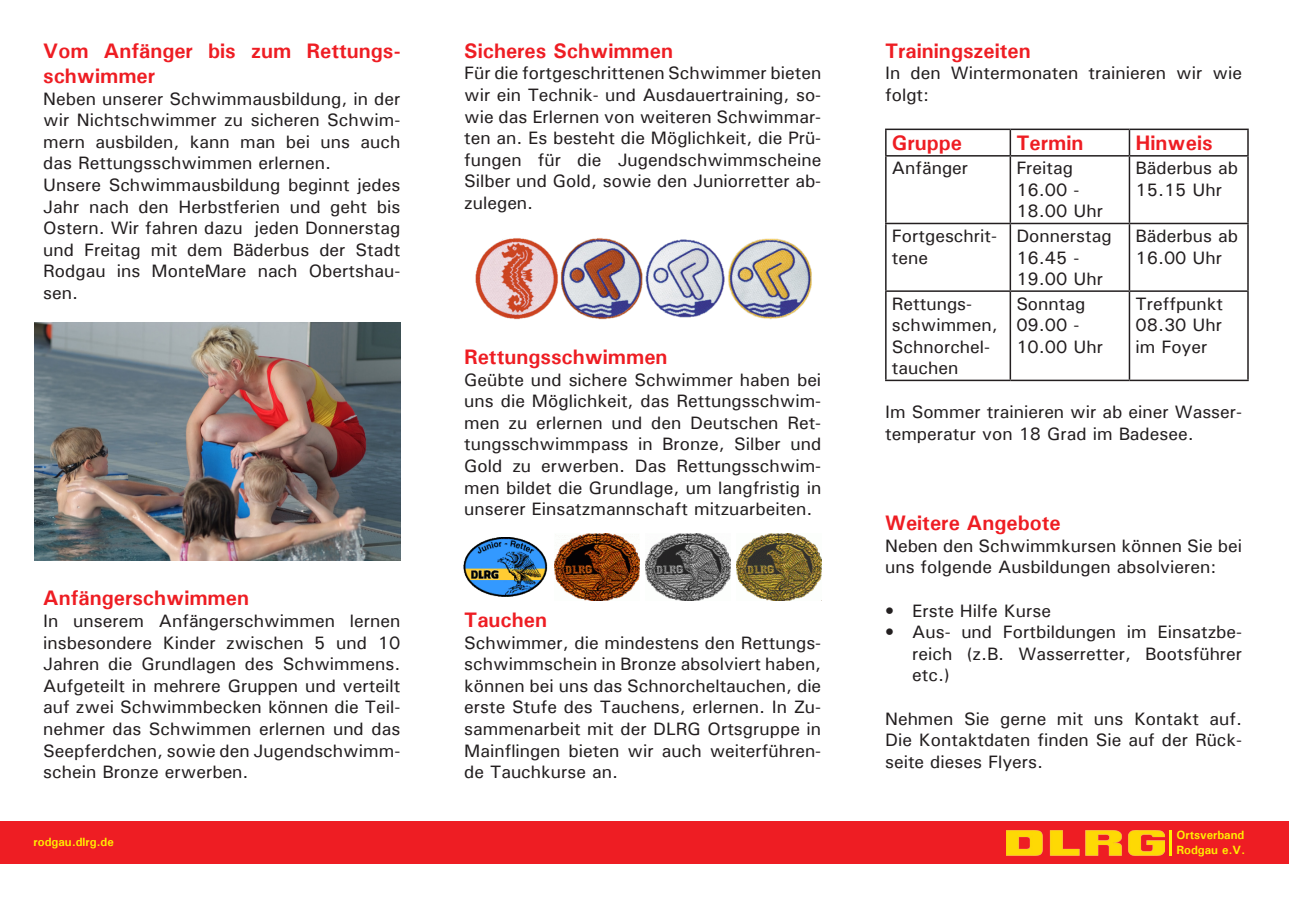
<style>
.page{position:relative;width:1289px;height:919px;background:#fff}
.page>*{position:absolute;margin:0;border:0;box-sizing:border-box;transform-origin:0 0}
.DLRG_3_Spalten{font:700 21px/25.2px "Univers";color:#ee1d23}
.DLRG_3_Spalten-2{font:500 18px/21.6px "Univers";color:#231f20}
.t1{font:700 12px "Univers";color:#fff101}
</style>
<div class="page">
<div style="left:0;top:821px;width:1288px;height:42px;background:#ee1d23"></div>
<img style="left:1006px;top:830px;width:158px;height:25px">
<hr style="left:1169px;top:830px;width:2px;height:25px;background:#fff101">
<hr style="left:885px;top:129px;width:125px;height:1px;background:#231f20">
<svg style="left:885px;top:130px;width:1px;height:25px"></svg>
<hr style="left:1010px;top:129px;width:119px;height:1px;background:#231f20">
<hr style="left:1009px;top:130px;width:2px;height:25px;background:#231f20">
<hr style="left:1129px;top:129px;width:119px;height:1px;background:#231f20">
<hr style="left:1128px;top:130px;width:2px;height:25px;background:#231f20">
<svg style="left:1247px;top:130px;width:1px;height:25px"></svg>
<hr style="left:885px;top:155px;width:125px;height:1px;background:#231f20">
<hr style="left:885px;top:156px;width:1px;height:67px;background:#231f20">
<hr style="left:1010px;top:155px;width:119px;height:1px;background:#231f20">
<hr style="left:1009px;top:156px;width:2px;height:67px;background:#231f20">
<hr style="left:1129px;top:155px;width:119px;height:1px;background:#231f20">
<hr style="left:1128px;top:156px;width:2px;height:67px;background:#231f20">
<hr style="left:1247px;top:156px;width:1px;height:67px;background:#231f20">
<hr style="left:885px;top:223px;width:125px;height:1px;background:#231f20">
<hr style="left:885px;top:224px;width:1px;height:66px;background:#231f20">
<hr style="left:1010px;top:223px;width:119px;height:1px;background:#231f20">
<hr style="left:1009px;top:224px;width:2px;height:66px;background:#231f20">
<hr style="left:1129px;top:223px;width:119px;height:1px;background:#231f20">
<hr style="left:1128px;top:224px;width:2px;height:66px;background:#231f20">
<hr style="left:1247px;top:224px;width:1px;height:66px;background:#231f20">
<hr style="left:885px;top:290px;width:125px;height:2px;background:#231f20">
<hr style="left:885px;top:292px;width:1px;height:87px;background:#231f20">
<hr style="left:1010px;top:290px;width:119px;height:2px;background:#231f20">
<hr style="left:1009px;top:292px;width:2px;height:87px;background:#231f20">
<hr style="left:1129px;top:290px;width:119px;height:2px;background:#231f20">
<hr style="left:1128px;top:292px;width:2px;height:87px;background:#231f20">
<hr style="left:1247px;top:292px;width:1px;height:87px;background:#231f20">
<hr style="left:885px;top:379px;width:125px;height:2px;background:#231f20">
<hr style="left:1010px;top:379px;width:119px;height:2px;background:#231f20">
<hr style="left:1129px;top:379px;width:119px;height:2px;background:#231f20">
<img style="left:34px;top:322px;width:366px;height:238px">
<img style="left:463px;top:537px;width:85px;height:59px">
<img style="left:554px;top:534px;width:85px;height:66px">
<img style="left:645px;top:534px;width:85px;height:66px">
<img style="left:736px;top:534px;width:85px;height:66px">
<img style="left:475px;top:238px;width:337px;height:82px">
<p class="DLRG_3_Spalten" style="left:43px;top:37px;width:358px">Vom Anfänger bis zum Rettungs&shy;schwimmer</p>
<p class="DLRG_3_Spalten-2" style="left:43px;top:87px;width:358px;text-align:justify">Neben unserer Schwimmausbildung, in der wir Nichtschwimmer zu sicheren Schwim&shy;mern ausbilden, kann man bei uns auch das Rettungsschwimmen erlernen.</p>
<p class="DLRG_3_Spalten-2" style="left:43px;top:174px;width:358px;text-align:justify">Unsere Schwimmausbildung beginnt jedes Jahr nach den Herbstferien und geht bis Ostern. Wir fahren dazu jeden Donnerstag und Freitag mit dem Bäderbus der Stadt Rodgau ins MonteMare nach Obertshau&shy;sen.</p>
<p class="DLRG_3_Spalten" style="left:43px;top:585px;width:207px">Anfängerschwimmen</p>
<p class="DLRG_3_Spalten-2" style="left:43px;top:609px;width:358px;text-align:justify">In unserem Anfängerschwimmen lernen insbesondere Kinder zwischen 5 und 10<br>Jahren die Grundlagen des Schwimmens.<br>Aufgeteilt in mehrere Gruppen und verteilt auf zwei Schwimmbecken können die Teil&shy;nehmer das Schwimmen erlernen und das Seepferdchen, sowie den Jugendschwimm&shy;schein Bronze erwerben.</p>
<p class="t1" style="left:34px;top:833px;width:82px">rodgau.dlrg.de</p>
<p class="DLRG_3_Spalten" style="left:464px;top:37px;width:210px">Sicheres Schwimmen</p>
<p class="DLRG_3_Spalten-2" style="left:464px;top:62px;width:359px;text-align:justify">Für die fortgeschrittenen Schwimmer bieten wir ein Technik- und Ausdauertraining, so&shy;wie das Erlernen von weiteren Schwimmar&shy;ten an. Es besteht die Möglichkeit, die Prü&shy;fungen für die Jugendschwimmscheine Silber und Gold, sowie den Juniorretter ab&shy;zulegen.</p>
<p class="DLRG_3_Spalten" style="left:464px;top:343px;width:205px">Rettungsschwimmen</p>
<p class="DLRG_3_Spalten-2" style="left:464px;top:368px;width:358px;text-align:justify">Geübte und sichere Schwimmer haben bei uns die Möglichkeit, das Rettungsschwim&shy;men zu erlernen und den Deutschen Ret&shy;tungsschwimmpass in Bronze, Silber und Gold zu erwerben. Das Rettungsschwim&shy;men bildet die Grundlage, um langfristig in unserer Einsatzmannschaft mitzuarbeiten.</p>
<p class="DLRG_3_Spalten" style="left:464px;top:606px;width:84px">Tauchen</p>
<p class="DLRG_3_Spalten-2" style="left:464px;top:631px;width:358px;text-align:justify">Schwimmer, die mindestens den Rettungs&shy;schwimmschein in Bronze absolviert haben, können bei uns das Schnorcheltauchen, die erste Stufe des Tauchens, erlernen. In Zu&shy;sammenarbeit mit der DLRG Ortsgruppe in Mainflingen bieten wir auch weiterführen&shy;de Tauchkurse an.</p>
<p class="DLRG_3_Spalten" style="left:885px;top:37px;width:147px">Trainingszeiten</p>
<p class="DLRG_3_Spalten-2" style="left:885px;top:62px;width:358px">In den Wintermonaten trainieren wir wie folgt:</p>
<p class="DLRG_3_Spalten" style="left:891px;top:129px;width:72px">Gruppe</p>
<p class="DLRG_3_Spalten" style="left:1016px;top:129px;width:69px">Termin</p>
<p class="DLRG_3_Spalten" style="left:1135px;top:129px;width:79px">Hinweis</p>
<p class="DLRG_3_Spalten-2" style="left:891px;top:157px;width:78px">Anfänger</p>
<p class="DLRG_3_Spalten-2" style="left:1016px;top:157px;width:88px">Freitag<br>16.00 -<br>18.00 Uhr</p>
<p class="DLRG_3_Spalten-2" style="left:1135px;top:157px;width:104px">Bäderbus ab<br>15.15 Uhr</p>
<p class="DLRG_3_Spalten-2" style="left:891px;top:224px;width:107px">Fortgeschrit&shy;tene</p>
<p class="DLRG_3_Spalten-2" style="left:1016px;top:224px;width:97px">Donnerstag</p>
<p class="DLRG_3_Spalten-2" style="left:1135px;top:224px;width:104px">Bäderbus ab<br>16.00 Uhr</p>
<p class="DLRG_3_Spalten-2" style="left:1016px;top:246px;width:88px">16.45 -<br>19.00 Uhr</p>
<p class="DLRG_3_Spalten-2" style="left:891px;top:292px;width:107px">Rettungs&shy;schwimmen,<br>Schnorchel&shy;tauchen</p>
<p class="DLRG_3_Spalten-2" style="left:1016px;top:292px;width:71px">Sonntag</p>
<p class="DLRG_3_Spalten-2" style="left:1016px;top:314px;width:88px">09.00 -<br>10.00 Uhr</p>
<p class="DLRG_3_Spalten-2" style="left:1135px;top:292px;width:89px;text-align:justify">Treffpunkt 08.30 Uhr im Foyer</p>
<p class="DLRG_3_Spalten-2" style="left:885px;top:401px;width:358px">Im Sommer trainieren wir ab einer Wasser&shy;temperatur von 18 Grad im Badesee.</p>
<p class="DLRG_3_Spalten" style="left:885px;top:509px;width:177px">Weitere Angebote</p>
<p class="DLRG_3_Spalten-2" style="left:885px;top:534px;width:358px">Neben den Schwimmkursen können Sie bei uns folgende Ausbildungen absolvieren:</p>
<p class="DLRG_3_Spalten-2" style="left:885px;top:599px;width:167px">• Erste Hilfe Kurse</p>
<p class="DLRG_3_Spalten-2" style="left:912px;top:620px;width:331px;text-align:justify;text-indent:-27px">• Aus- und Fortbildungen im Einsatzbe&shy;reich (z.B. Wasserretter, Bootsführer etc.)</p>
<p class="DLRG_3_Spalten-2" style="left:885px;top:707px;width:358px;text-align:justify">Nehmen Sie gerne mit uns Kontakt auf.<br>Die Kontaktdaten finden Sie auf der Rück&shy;seite dieses Flyers.</p>
<p class="t1" style="left:1176px;top:827px;width:69px">Ortsverband</p>
<p class="t1" style="left:1176px;top:842px;width:70px">Rodgau e.V.</p>
</div>
